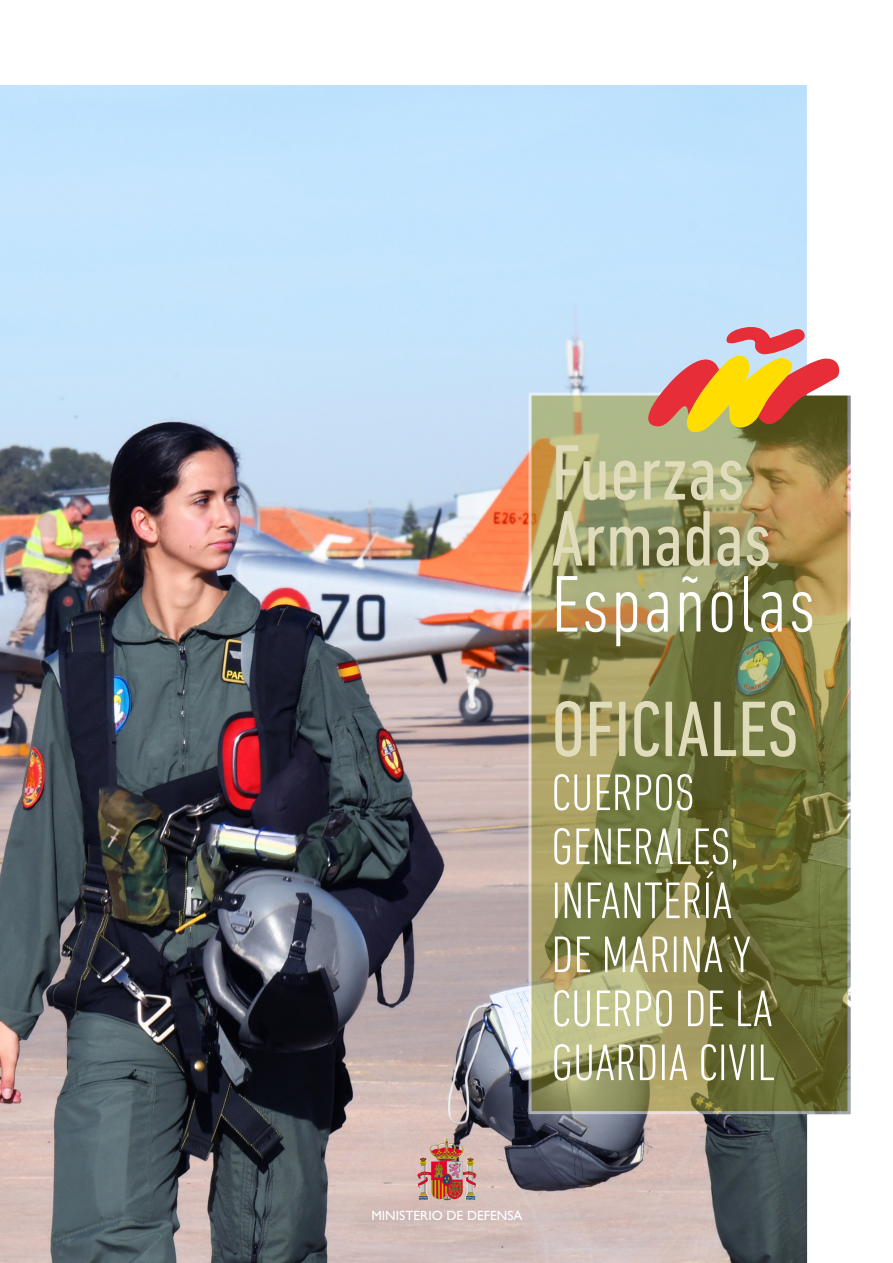
<style>
.page{position:relative;width:893px;height:1263px;background:#fff}
.page>*{position:absolute;margin:0;border:0;box-sizing:border-box;transform-origin:0 0}
.t1{font:300 condensed 81.6px "DIN Next LT Pro";letter-spacing:.02em;color:#fff}
.Subtitulo_Portada{font:condensed 79.95px/66px "DIN Next LT Pro";color:#dfdbbb}
.Subtitulo_Portada-2{font:300 condensed 52.35px/54px "DIN Next LT Pro";color:#fff}
.t2{font:13.5px "Gill Sans Std";color:#fff}
</style>
<div class="page">
<img style="left:0;top:85px;width:850px;height:1178px">
<img style="left:430px;top:1138px;width:16px;height:19px">
<svg style="left:528px;top:393px;width:322px;height:721px"></svg>
<svg style="left:646px;top:324px;width:194px;height:110px"></svg>
<p class="Subtitulo_Portada" style="left:551px;top:439px;width:222px">Fuerzas<br>Armadas</p>
<p class="t1" style="left:551px;top:558px;width:266px">Españolas</p>
<p class="Subtitulo_Portada" style="left:551px;top:695px;width:249px">OFICIALES</p>
<p class="Subtitulo_Portada-2" style="left:551px;top:765px;width:225px">CUERPOS<br>GENERALES,<br>INFANTERÍA<br>DE MARINA Y<br>CUERPO DE LA<br>GUARDIA CIVIL</p>
<p class="t2" style="left:371px;top:1208px;width:153px">MINISTERIO DE DEFENSA</p>
</div>
